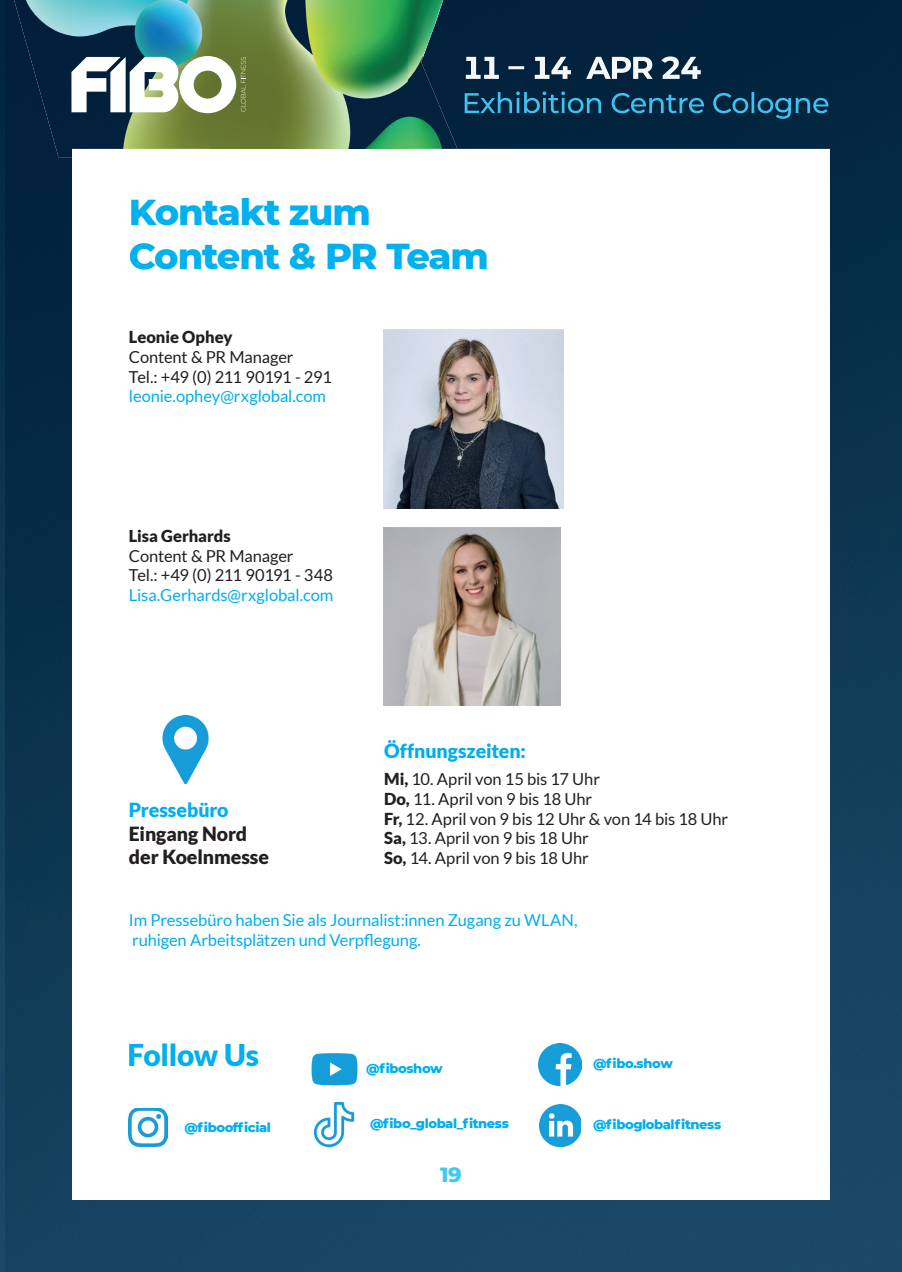
<style>
.page{position:relative;width:902px;height:1272px;background:#fff}
.page>*{position:absolute;margin:0;border:0;box-sizing:border-box;transform-origin:0 0}
.t1{font:800 36.75px/44.1px "Montserrat";letter-spacing:-.03em;color:#00b0ef}
.t2{font:900 30px "Lato";letter-spacing:-.01em;color:#00afef}
.t3{font:800 21px "Montserrat";color:#40c7f4}
.t4{font:900 19.5px "Lato";letter-spacing:-.005em;color:#00aeef}
.t5{font:900 19.5px/23.4px "Lato";letter-spacing:-.005em;color:#231f20}
.t6{font:16.5px/19.8px "Lato";letter-spacing:-.01em;color:#231f20}
.t7{font:16.5px/19.8px "Lato";letter-spacing:-.005em;color:#00aeef}
.t8{font:900 16.5px "Lato";color:#231f20}
.t9{font:800 13.05px "Montserrat";letter-spacing:-.03em;color:#00aeef}
.s1{font-weight:900}
</style>
<div class="page">
<img style="left:0;top:0;width:57px;height:1271px">
<div style="left:457px;top:0;width:233px;height:106px;background:#02213c"></div>
<div style="left:690px;top:0;width:211px;height:159px;background:#02243f"></div>
<div style="left:57px;top:157px;width:15px;height:584px;background:#042944"></div>
<div style="left:457px;top:106px;width:234px;height:43px;background:#02243e"></div>
<img style="left:830px;top:159px;width:71px;height:953px">
<img style="left:57px;top:741px;width:52px;height:530px">
<div style="left:796px;top:1112px;width:105px;height:159px;background:#1a4866"></div>
<div style="left:109px;top:1200px;width:687px;height:71px;background:#194765"></div>
<img style="left:14px;top:0;width:197px;height:157px">
<img style="left:211px;top:0;width:246px;height:149px">
<div style="left:72px;top:149px;width:757px;height:1050px;background:#fff"></div>
<svg style="left:71px;top:56px;width:174px;height:57px"></svg>
<img style="left:466px;top:56px;width:234px;height:23px">
<img style="left:464px;top:91px;width:364px;height:28px">
<img style="left:162px;top:715px;width:47px;height:68px">
<img style="left:384px;top:330px;width:179px;height:178px">
<img style="left:384px;top:528px;width:176px;height:177px">
<img style="left:539px;top:1043px;width:42px;height:42px">
<img style="left:129px;top:1108px;width:38px;height:38px">
<img style="left:539px;top:1104px;width:42px;height:41px">
<img style="left:313px;top:1102px;width:42px;height:44px">
<img style="left:311px;top:1053px;width:47px;height:33px">
<h1 class="t1" style="left:129px;top:187px;width:361px">Kontakt zum<br>Content &amp; PR Team</h1>
<p class="t8" style="left:129px;top:327px;width:105px">Leonie Ophey</p>
<p class="t6" style="left:129px;top:347px;width:204px">Content &amp; PR Manager<br>Tel.: +49 (0) 211 90191 - 291</p>
<p class="t7" style="left:129px;top:386px;width:199px">leonie.ophey@rxglobal.com</p>
<p class="t8" style="left:129px;top:526px;width:103px">Lisa Gerhards</p>
<p class="t6" style="left:129px;top:545px;width:206px">Content &amp; PR Manager<br>Tel.: +49 (0) 211 90191 - 348</p>
<p class="t7" style="left:129px;top:585px;width:206px">Lisa.Gerhards@rxglobal.com</p>
<p class="t4" style="left:129px;top:798px;width:101px">Pressebüro</p>
<p class="t5" style="left:129px;top:821px;width:142px">Eingang Nord der Koelnmesse</p>
<p class="t4" style="left:384px;top:739px;width:143px">Öffnungszeiten:</p>
<p class="t6" style="left:384px;top:769px;width:345px"><span class="s1">Mi,</span> 10. April von 15 bis 17 Uhr<br><span class="s1">Do,</span> 11. April von 9 bis 18 Uhr<br><span class="s1">Fr,</span> 12. April von 9 bis 12 Uhr &amp; von 14 bis 18 Uhr<br><span class="s1">Sa,</span> 13. April von 9 bis 18 Uhr<br><span class="s1">So,</span> 14. April von 9 bis 18 Uhr</p>
<p class="t7" style="left:129px;top:909px;width:450px">Im Pressebüro haben Sie als Journalist:innen Zugang zu WLAN, ruhigen Arbeitsplätzen und Verpflegung.</p>
<h2 class="t2" style="left:128px;top:1037px;width:133px">Follow Us</h2>
<p class="t9" style="left:366px;top:1058px;width:78px">@fiboshow</p>
<p class="t9" style="left:593px;top:1054px;width:81px">@fibo.show</p>
<p class="t9" style="left:184px;top:1117px;width:88px">@fiboofficial</p>
<p class="t9" style="left:370px;top:1113px;width:140px">@fibo_global_fitness</p>
<p class="t3" style="left:440px;top:1158px;width:23px">19</p>
<p class="t9" style="left:593px;top:1114px;width:130px">@fiboglobalfitness</p>
</div>
